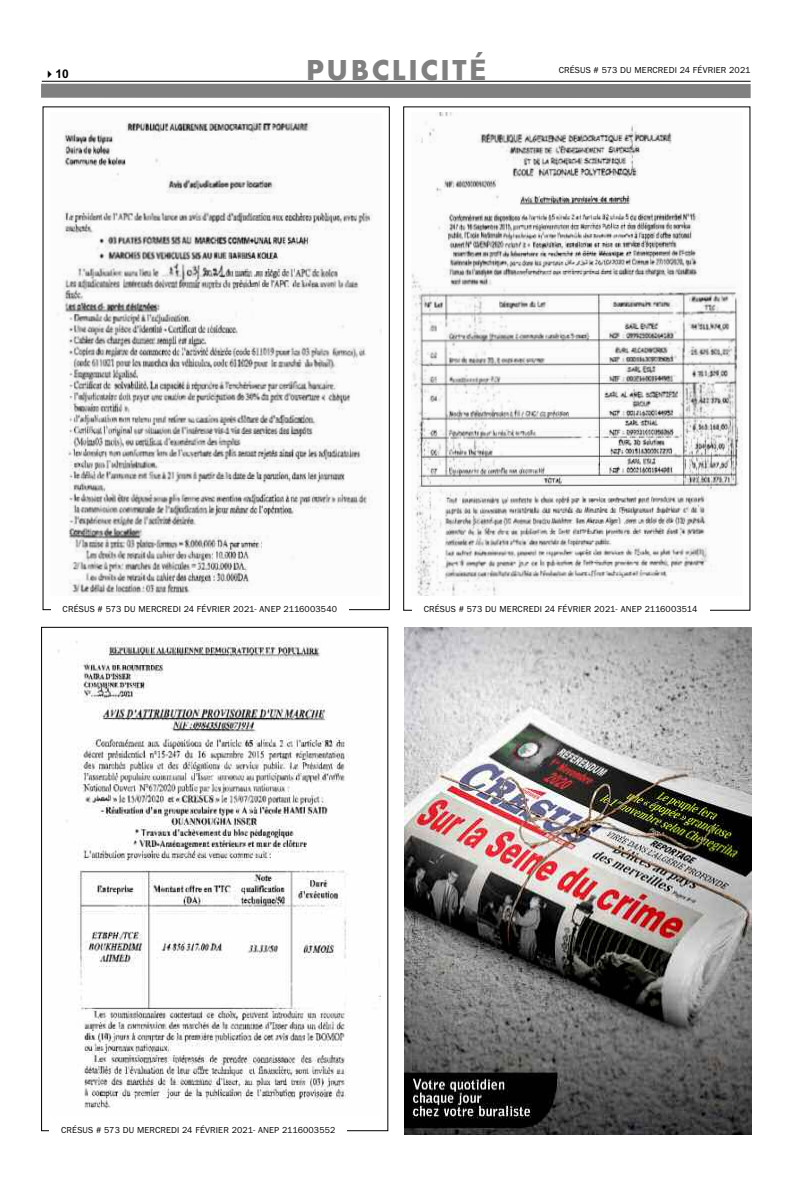
<style>
.page{position:relative;width:794px;height:1191px;background:#fff}
.page>*{position:absolute;margin:0;border:0;box-sizing:border-box;transform-origin:0 0}
.t1{font:700 30px "Aharoni";letter-spacing:.085em;color:#808080}
.t2{font:700 12px "Arial";color:#000}
.t3{font:9px "Franklin Gothic";letter-spacing:.02em;color:#000}
.s1{font-family:"Tahoma";font-size:28px}
</style>
<div class="page">
<svg style="left:41px;top:80px;width:710px;height:18px;background:#8e8e8e"></svg>
<img style="left:404px;top:627px;width:347px;height:507px">
<img style="left:411px;top:112px;width:331px;height:483px">
<img style="left:57px;top:121px;width:325px;height:474px">
<img style="left:57px;top:641px;width:323px;height:468px">
<h2 class="t2" style="left:44px;top:67px;width:27px">✔10</h2>
<h1 class="t1" style="left:306px;top:52px;width:182px">PUBCLICIT<span class="s1">É</span></h1>
<p class="t3" style="left:558px;top:65px;width:193px">CRÉSUS # 573 DU MERCREDI 24 FÉVRIER 2021</p>
<p class="t3" style="left:63px;top:604px;width:276px">CRÉSUS # 573 DU MERCREDI 24 FÉVRIER 2021- ANEP 2116003540</p>
<p class="t3" style="left:424px;top:604px;width:275px">CRÉSUS # 573 DU MERCREDI 24 FÉVRIER 2021- ANEP 2116003514</p>
<p class="t3" style="left:61px;top:1124px;width:276px">CRÉSUS # 573 DU MERCREDI 24 FÉVRIER 2021- ANEP 2116003552</p>
</div>
